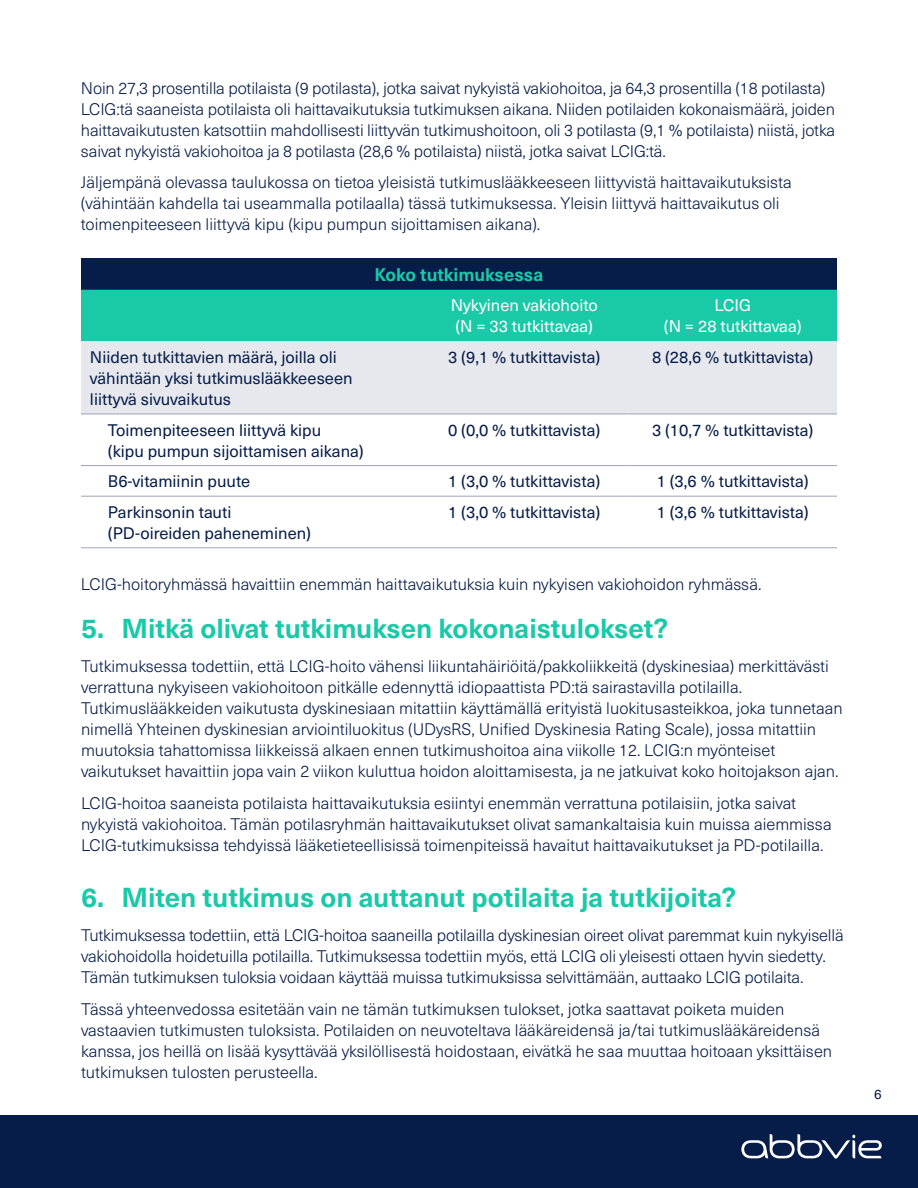
<style>
.page{position:relative;width:918px;height:1188px;background:#fff}
.page>*{position:absolute;margin:0;border:0;box-sizing:border-box;transform-origin:0 0}
.t1{font:700 27px "Neue Haas Unica Pro";color:#1ac9a8}
.t2{font:700 18px "Neue Haas Unica Pro";color:#1ac9a8}
.t3{font:300 16.5px/21px "Neue Haas Unica Pro";color:#071d49}
.t4{font:16.5px/21px "Neue Haas Unica Pro";color:#071d49}
.t5{font:16.5px/21px "Neue Haas Unica Pro";color:#fff}
.t6{font:13.5px "Neue Haas Unica Pro";color:#071d49}
</style>
<div class="page">
<div style="left:0;top:1115px;width:918px;height:73px;background:#071d49"></div>
<div style="left:81px;top:258px;width:756px;height:32px;background:#071d49"></div>
<div style="left:81px;top:290px;width:756px;height:51px;background:#1ac9a8"></div>
<div style="left:81px;top:341px;width:756px;height:73px;background:#e6e8ed"></div>
<hr style="left:81px;top:414px;width:339px;height:1px;background:#9ca4b6">
<hr style="left:420px;top:414px;width:208px;height:1px;background:#9ca4b6">
<hr style="left:628px;top:414px;width:209px;height:1px;background:#9ca4b6">
<hr style="left:81px;top:465px;width:339px;height:1px;background:#9ca4b6">
<hr style="left:81px;top:496px;width:339px;height:1px;background:#9ca4b6">
<hr style="left:81px;top:547px;width:339px;height:1px;background:#9ca4b6">
<hr style="left:420px;top:465px;width:208px;height:1px;background:#9ca4b6">
<hr style="left:420px;top:496px;width:208px;height:1px;background:#9ca4b6">
<hr style="left:420px;top:547px;width:208px;height:1px;background:#9ca4b6">
<hr style="left:628px;top:465px;width:209px;height:1px;background:#9ca4b6">
<hr style="left:628px;top:496px;width:209px;height:1px;background:#9ca4b6">
<hr style="left:628px;top:547px;width:209px;height:1px;background:#9ca4b6">
<svg style="left:741px;top:1134px;width:141px;height:25px"></svg>
<p class="t3" style="left:81px;top:78px;width:756px">Noin 27,3 prosentilla potilaista (9 potilasta), jotka saivat nykyistä vakiohoitoa, ja 64,3 prosentilla (18 potilasta)<br>LCIG:tä saaneista potilaista oli haittavaikutuksia tutkimuksen aikana. Niiden potilaiden kokonaismäärä, joiden haittavaikutusten katsottiin mahdollisesti liittyvän tutkimushoitoon, oli 3 potilasta (9,1 % potilaista) niistä, jotka saivat nykyistä vakiohoitoa ja 8 potilasta (28,6 % potilaista) niistä, jotka saivat LCIG:tä.</p>
<p class="t3" style="left:81px;top:172px;width:712px">Jäljempänä olevassa taulukossa on tietoa yleisistä tutkimuslääkkeeseen liittyvistä haittavaikutuksista (vähintään kahdella tai useammalla potilaalla) tässä tutkimuksessa. Yleisin liittyvä haittavaikutus oli toimenpiteeseen liittyvä kipu (kipu pumpun sijoittamisen aikana).</p>
<p class="t2" style="left:375px;top:263px;width:170px">Koko tutkimuksessa</p>
<p class="t5" style="left:451px;top:295px;width:149px">Nykyinen vakiohoito (N = 33 tutkittavaa)</p>
<p class="t5" style="left:664px;top:295px;width:139px;text-align:center">LCIG<br>(N = 28 tutkittavaa)</p>
<p class="t4" style="left:90px;top:347px;width:264px">Niiden tutkittavien määrä, joilla oli vähintään yksi tutkimuslääkkeeseen liittyvä sivuvaikutus</p>
<p class="t4" style="left:448px;top:347px;width:154px">3 (9,1 % tutkittavista)</p>
<p class="t4" style="left:652px;top:347px;width:163px">8 (28,6 % tutkittavista)</p>
<p class="t4" style="left:108px;top:419px;width:257px">Toimenpiteeseen liittyvä kipu<br>(kipu pumpun sijoittamisen aikana)</p>
<p class="t4" style="left:448px;top:419px;width:154px">0 (0,0 % tutkittavista)</p>
<p class="t4" style="left:652px;top:419px;width:163px">3 (10,7 % tutkittavista)</p>
<p class="t4" style="left:108px;top:471px;width:144px">B6-vitamiinin puute</p>
<p class="t4" style="left:448px;top:471px;width:154px">1 (3,0 % tutkittavista)</p>
<p class="t4" style="left:657px;top:471px;width:154px">1 (3,6 % tutkittavista)</p>
<p class="t4" style="left:108px;top:502px;width:205px">Parkinsonin tauti (PD-oireiden paheneminen)</p>
<p class="t4" style="left:448px;top:502px;width:154px">1 (3,0 % tutkittavista)</p>
<p class="t4" style="left:657px;top:502px;width:154px">1 (3,6 % tutkittavista)</p>
<p class="t3" style="left:81px;top:574px;width:682px">LCIG-hoitoryhmässä havaittiin enemmän haittavaikutuksia kuin nykyisen vakiohoidon ryhmässä.</p>
<h1 class="t1" style="left:81px;top:611px;width:589px">5. Mitkä olivat tutkimuksen kokonaistulokset?</h1>
<p class="t3" style="left:81px;top:656px;width:763px">Tutkimuksessa todettiin, että LCIG-hoito vähensi liikuntahäiriöitä/pakkoliikkeitä (dyskinesiaa) merkittävästi verrattuna nykyiseen vakiohoitoon pitkälle edennyttä idiopaattista PD:tä sairastavilla potilailla.<br>Tutkimuslääkkeiden vaikutusta dyskinesiaan mitattiin käyttämällä erityistä luokitusasteikkoa, joka tunnetaan nimellä Yhteinen dyskinesian arviointiluokitus (UDysRS, Unified Dyskinesia Rating Scale), jossa mitattiin muutoksia tahattomissa liikkeissä alkaen ennen tutkimushoitoa aina viikolle 12. LCIG:n myönteiset vaikutukset havaittiin jopa vain 2 viikon kuluttua hoidon aloittamisesta, ja ne jatkuivat koko hoitojakson ajan.</p>
<p class="t3" style="left:81px;top:792px;width:752px">LCIG-hoitoa saaneista potilaista haittavaikutuksia esiintyi enemmän verrattuna potilaisiin, jotka saivat nykyistä vakiohoitoa. Tämän potilasryhmän haittavaikutukset olivat samankaltaisia kuin muissa aiemmissa<br>LCIG-tutkimuksissa tehdyissä lääketieteellisissä toimenpiteissä havaitut haittavaikutukset ja PD-potilailla.</p>
<h1 class="t1" style="left:81px;top:881px;width:657px">6. Miten tutkimus on auttanut potilaita ja tutkijoita?</h1>
<p class="t3" style="left:81px;top:925px;width:764px">Tutkimuksessa todettiin, että LCIG-hoitoa saaneilla potilailla dyskinesian oireet olivat paremmat kuin nykyisellä vakiohoidolla hoidetuilla potilailla. Tutkimuksessa todettiin myös, että LCIG oli yleisesti ottaen hyvin siedetty.<br>Tämän tutkimuksen tuloksia voidaan käyttää muissa tutkimuksissa selvittämään, auttaako LCIG potilaita.</p>
<p class="t3" style="left:81px;top:999px;width:753px">Tässä yhteenvedossa esitetään vain ne tämän tutkimuksen tulokset, jotka saattavat poiketa muiden vastaavien tutkimusten tuloksista. Potilaiden on neuvoteltava lääkäreidensä ja/tai tutkimuslääkäreidensä kanssa, jos heillä on lisää kysyttävää yksilöllisestä hoidostaan, eivätkä he saa muuttaa hoitoaan yksittäisen tutkimuksen tulosten perusteella.</p>
<p class="t6" style="left:874px;top:1086px;width:9px">6</p>
</div>
